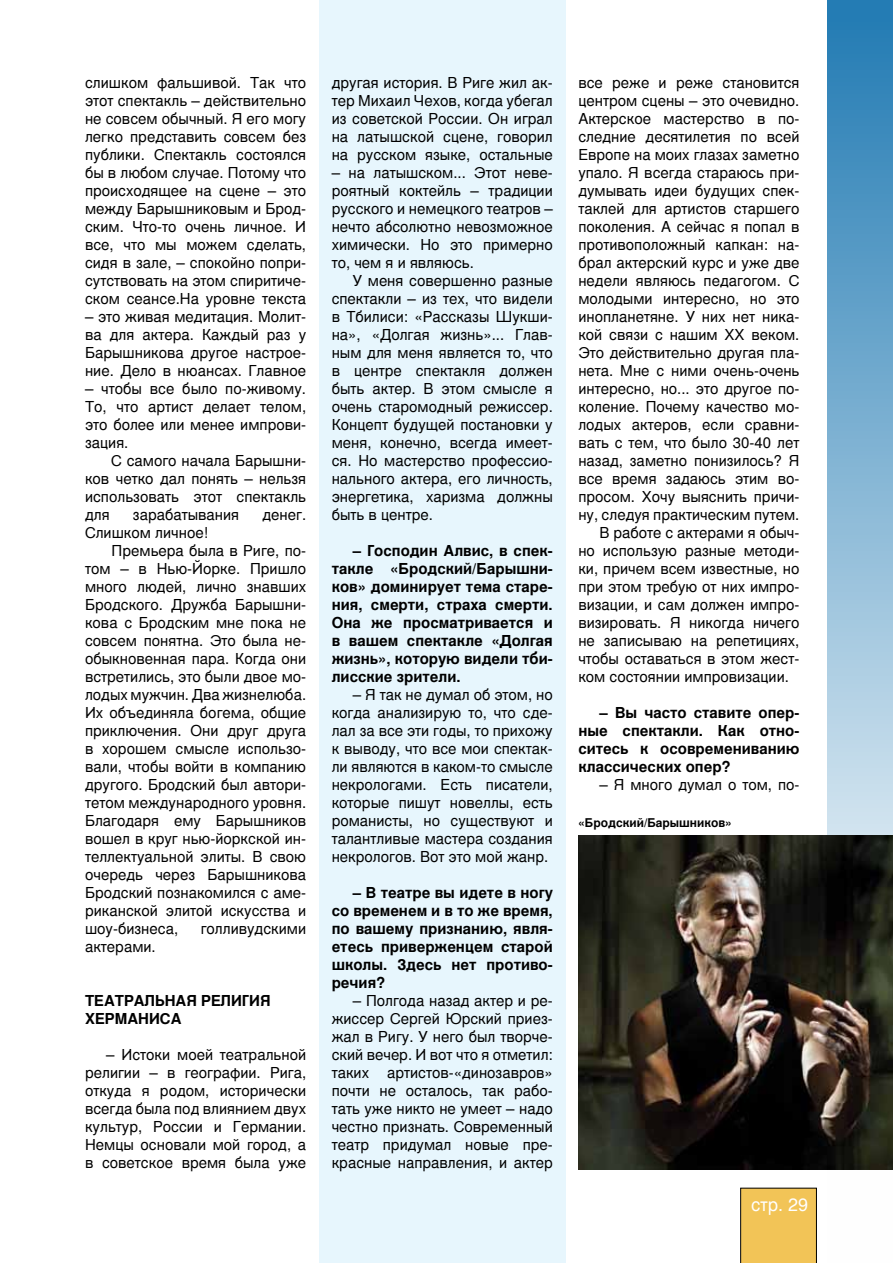
<style>
.page{position:relative;width:893px;height:1263px;background:#fff}
.page>*{position:absolute;margin:0;border:0;box-sizing:border-box;transform-origin:0 0}
.t1{font:18px "Nimbus San LCY";color:#fff}
.t2{font:15px/18px "Nimbus San LCY";color:#000;text-align:justify}
.t3{font:700 15px/18px "Nimbus San LCY";color:#000;text-align:justify}
.t4{font:700 12px "Nimbus San LCY";color:#000}
</style>
<div class="page">
<svg style="left:827px;top:0;width:66px;height:1170px;background:#79aed0"></svg>
<div style="left:319px;top:0;width:247px;height:1263px;background:#e7f6fd"></div>
<div style="left:740px;top:1188px;width:77px;height:75px;background:#f2c457"></div>
<img style="left:578px;top:835px;width:315px;height:334px">
<p class="t2" style="left:85px;top:74px;width:223px;text-align:left">слишком фальшивой. Так что этот спектакль – действительно не совсем обычный. Я его могу легко представить совсем без публики. Спектакль состоялся бы в любом случае. П отому что происходящее на сцене – это между Барышниковым и Брод&shy;ским. Что-то очень личное. И все, что мы можем сделать, сидя в зале, – спокойно попри&shy;сутствовать на этом спиритиче&shy;ском сеансе.Н а уровне текста</p>
<p class="t2" style="left:85px;top:308px;width:223px">– это живая медитация. Молит&shy;ва для актера. Каждый раз у Барышникова другое настрое&shy;ние. Дело в нюансах. Главное</p>
<p class="t2" style="left:85px;top:380px;width:223px">– чтобы все было по-живому.<br>То, что артист делает телом, это более или менее импрови&shy;зация.</p>
<p class="t2" style="left:85px;top:452px;width:223px;text-indent:26px">С самого начала Барышни&shy;ков четко дал понять – нельзя использовать этот спектакль для</p>
<p class="t2" style="left:133px;top:506px;width:108px">зарабатывания</p>
<p class="t2" style="left:262px;top:506px;width:45px">денег.</p>
<p class="t2" style="left:85px;top:524px;width:124px">Слишком личное!</p>
<p class="t2" style="left:112px;top:542px;width:196px">П ремьера была в Риге, по-</p>
<p class="t2" style="left:85px;top:560px;width:223px">том – в Н ью-Йорке. П ришло</p>
<p class="t2" style="left:85px;top:578px;width:223px">много людей, лично знавших</p>
<p class="t2" style="left:85px;top:596px;width:223px">Бродского. Дружба Барышни-</p>
<p class="t2" style="left:85px;top:614px;width:223px">кова с Бродским мне пока не</p>
<p class="t2" style="left:85px;top:632px;width:223px">совсем понятна. Это была не-</p>
<p class="t2" style="left:85px;top:650px;width:223px">обыкновенная пара. Когда они</p>
<p class="t2" style="left:85px;top:668px;width:223px">встретились, это были двое мо-</p>
<p class="t2" style="left:85px;top:686px;width:223px">лодых мужчин. Два жизнелюба.</p>
<p class="t2" style="left:85px;top:704px;width:223px">Их объединяла богема, общие</p>
<p class="t2" style="left:85px;top:722px;width:223px">приключения. Они друг друга</p>
<p class="t2" style="left:85px;top:740px;width:223px">в хорошем смысле использо-</p>
<p class="t2" style="left:85px;top:758px;width:223px">вали, чтобы войти в компанию</p>
<p class="t2" style="left:85px;top:776px;width:223px">другого. Бродский был автори-</p>
<p class="t2" style="left:85px;top:794px;width:223px">тетом международного уровня.</p>
<p class="t2" style="left:85px;top:812px;width:223px">Благодаря ему Барышников</p>
<p class="t2" style="left:85px;top:830px;width:223px">вошел в круг нью-йоркской ин-</p>
<p class="t2" style="left:85px;top:848px;width:223px">теллектуальной элиты. В свою</p>
<p class="t2" style="left:85px;top:866px;width:223px">очередь через Барышникова</p>
<p class="t2" style="left:85px;top:884px;width:223px">Бродский познакомился с аме-</p>
<p class="t2" style="left:85px;top:902px;width:223px">риканской элитой искусства и</p>
<p class="t2" style="left:85px;top:920px;width:95px">шоу-бизнеса,</p>
<p class="t2" style="left:201px;top:920px;width:107px">голливудскими</p>
<p class="t2" style="left:85px;top:938px;width:72px">актерами.</p>
<p class="t3" style="left:85px;top:992px;width:187px">Театральная религия<br>Херманиса</p>
<p class="t2" style="left:85px;top:1046px;width:223px;text-indent:21px">– И стоки моей театральной религии – в географии. Рига, откуда я родом, исторически всегда была под влиянием двух культур, России и Германии.<br>Немцы основали мой город, а в советское время была уже</p>
<p class="t2" style="left:332px;top:74px;width:223px">другая история. В Риге жил ак&shy;тер Михаил Чехов, когда убегал из советской России. Он играл на латышской сцене, говорил на русском языке, остальные</p>
<p class="t2" style="left:332px;top:164px;width:223px">– на латышском... Этот неве&shy;роятный коктейль – традиции русского и немецкого театров – нечто абсолютно невозможное химически. Но это примерно то, чем я и являюсь.</p>
<p class="t2" style="left:332px;top:272px;width:223px;text-indent:21px">У меня совершенно разные спектакли – из тех, что видели в Тбилиси: «Рассказы Шукши&shy;на», «Долгая жизнь»... Глав&shy;ным для меня является то, что в центре спектакля должен быть актер. В этом смысле я очень старомодный режиссер.<br>Концепт будущей постановки у меня, конечно, всегда имеет&shy;ся. Н о мастерство профессио&shy;нального актера, его личность, энергетика, харизма должны быть в центре.</p>
<p class="t3" style="left:332px;top:542px;width:223px;text-indent:21px">– Господин Алвис, в спек&shy;такле «Бродский/Барышни&shy;ков» доминирует тема старе&shy;ния, смерти, страха смерти.<br>Она же просматривается и в вашем спектакле «Долгая жизнь», которую видели тби&shy;лисские зрители.</p>
<p class="t2" style="left:332px;top:686px;width:223px;text-indent:21px">– Я так не думал об этом, но когда анализирую то, что сде&shy;лал за все эти годы, то прихожу к выводу, что все мои спектак&shy;ли являются в каком-то смысле некрологами. Есть писатели, которые пишут новеллы, есть романисты, но существуют и талантливые мастера создания некрологов. Вот это мой жанр.</p>
<p class="t3" style="left:332px;top:884px;width:223px;text-indent:21px">– В театре вы идете в ногу со временем и в то же время, по вашему признанию, явля&shy;етесь приверженцем старой школы. Здесь нет противо&shy;речия?</p>
<p class="t2" style="left:332px;top:992px;width:223px;text-indent:21px">– П олгода назад актер и ре&shy;жиссер Сергей Юрский приез&shy;жал в Ригу. У него был творче&shy;ский вечер. И вот что я отметил: таких артистов-«динозавров» почти не осталось, так рабо&shy;тать уже никто не умеет – надо честно признать. Современный театр придумал новые пре&shy;красные направления, и актер</p>
<p class="t2" style="left:578px;top:74px;width:223px">все реже и реже становится</p>
<p class="t2" style="left:578px;top:92px;width:223px">центром сцены – это очевидно.</p>
<p class="t2" style="left:578px;top:110px;width:223px">Актерское мастерство в по-</p>
<p class="t2" style="left:578px;top:128px;width:223px">следние десятилетия по всей</p>
<p class="t2" style="left:578px;top:146px;width:223px">Европе на моих глазах заметно</p>
<p class="t2" style="left:578px;top:164px;width:223px">упало. Я всегда стараюсь при-</p>
<p class="t2" style="left:578px;top:182px;width:223px">думывать идеи будущих спек-</p>
<p class="t2" style="left:578px;top:200px;width:223px">таклей для артистов старшего</p>
<p class="t2" style="left:578px;top:218px;width:223px">поколения. А сейчас я попал в</p>
<p class="t2" style="left:578px;top:236px;width:223px">противоположный капкан: на-</p>
<p class="t2" style="left:578px;top:254px;width:223px">брал актерский курс и уже две</p>
<p class="t2" style="left:578px;top:272px;width:222px">недели являюсь педагогом. С</p>
<p class="t2" style="left:578px;top:290px;width:223px">молодыми интересно, но это</p>
<p class="t2" style="left:578px;top:308px;width:223px">инопланетяне. У них нет ника-</p>
<p class="t2" style="left:578px;top:326px;width:223px">кой связи с нашим XX веком.</p>
<p class="t2" style="left:578px;top:344px;width:223px">Это действительно другая пла-</p>
<p class="t2" style="left:578px;top:362px;width:223px">нета. Мне с ними очень-очень</p>
<p class="t2" style="left:578px;top:380px;width:223px">интересно, но... это другое по-</p>
<p class="t2" style="left:578px;top:398px;width:223px">коление. Почему качество мо-</p>
<p class="t2" style="left:578px;top:416px;width:223px">лодых актеров, если сравни-</p>
<p class="t2" style="left:578px;top:434px;width:223px">вать с тем, что было 30-40 лет</p>
<p class="t2" style="left:578px;top:452px;width:221px">назад, заметно понизилось? Я</p>
<p class="t2" style="left:578px;top:470px;width:223px">все время задаюсь этим во-</p>
<p class="t2" style="left:578px;top:488px;width:223px">просом. Хочу выяснить причи-</p>
<p class="t2" style="left:578px;top:506px;width:223px">ну, следуя практическим путем.</p>
<p class="t2" style="left:600px;top:524px;width:201px">В работе с актерами я обыч-</p>
<p class="t2" style="left:578px;top:542px;width:223px">но использую разные методи-</p>
<p class="t2" style="left:578px;top:560px;width:223px">ки, причем всем известные, но</p>
<p class="t2" style="left:578px;top:578px;width:223px">при этом требую от них импро-</p>
<p class="t2" style="left:578px;top:596px;width:223px">визации, и сам должен импро-</p>
<p class="t2" style="left:578px;top:614px;width:223px">визировать. Я никогда ничего</p>
<p class="t2" style="left:578px;top:632px;width:223px">не записываю на репетициях,</p>
<p class="t2" style="left:578px;top:650px;width:223px">чтобы оставаться в этом жест-</p>
<p class="t2" style="left:578px;top:668px;width:212px">ком состоянии импровизации.</p>
<p class="t3" style="left:578px;top:704px;width:223px;text-indent:21px">– Вы часто ставите опер&shy;ные спектакли. Как отно&shy;ситесь к осовремениванию классических опер?</p>
<p class="t2" style="left:600px;top:776px;width:201px">– Я много думал о том, по-</p>
<p class="t4" style="left:578px;top:816px;width:155px">«Бродский/Барышников»</p>
<p class="t1" style="left:751px;top:1194px;width:59px">стр. 29</p>
</div>
